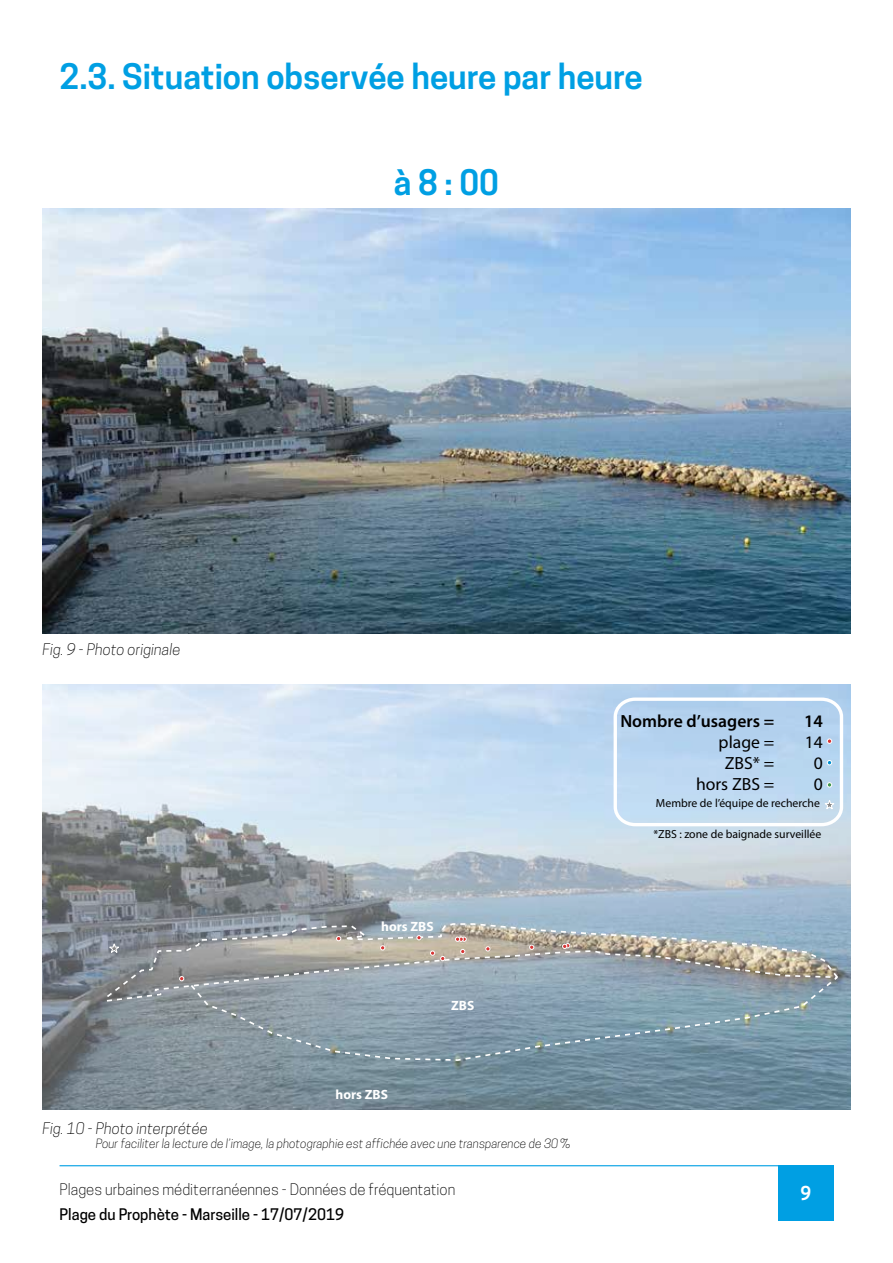
<style>
.page{position:relative;width:893px;height:1263px;background:#fff}
.page>*{position:absolute;margin:0;border:0;box-sizing:border-box;transform-origin:0 0}
.t1{font:600 33px "Cooper Hewitt";color:#009fe3}
.t2{font:600 18px "Cooper Hewitt";color:#fff}
.t3{font:17.7px/21.1px "Myriad Pro";color:#000;text-align:right}
.t4{font:600 17.7px "Myriad Pro";color:#000}
.t5{font:300 15px "Cooper Hewitt";color:#000}
.t6{font:italic 300 15px "Cooper Hewitt";color:#000}
.t7{font:500 15px "Cooper Hewitt";color:#000}
.t8{font:700 13.5px "Myriad Pro";color:#fff}
.t9{font:italic 300 12px "Cooper Hewitt";color:#000}
.t10{font:11.7px "Myriad Pro";color:#000}
</style>
<div class="page">
<div style="left:778px;top:1165px;width:55px;height:55px;background:#009fe3"></div>
<hr style="left:60px;top:1165px;width:754px;height:1px;background:#009fe3">
<img style="left:43px;top:208px;width:807px;height:426px">
<img style="left:43px;top:685px;width:807px;height:425px">
<svg style="left:102px;top:949px;width:740px;height:113px;background:#8399a6"></svg>
<svg style="left:101px;top:922px;width:739px;height:80px;background:#9ca4a8"></svg>
<svg style="left:107px;top:943px;width:14px;height:12px"></svg>
<svg style="left:562px;top:943px;width:8px;height:6px"></svg>
<svg style="left:529px;top:945px;width:5px;height:5px"></svg>
<svg style="left:485px;top:946px;width:5px;height:5px"></svg>
<svg style="left:460px;top:949px;width:5px;height:5px"></svg>
<svg style="left:380px;top:945px;width:5px;height:5px"></svg>
<svg style="left:336px;top:936px;width:5px;height:5px"></svg>
<svg style="left:179px;top:976px;width:5px;height:5px"></svg>
<svg style="left:417px;top:935px;width:4px;height:5px"></svg>
<svg style="left:430px;top:951px;width:15px;height:10px"></svg>
<svg style="left:455px;top:937px;width:12px;height:5px"></svg>
<svg style="left:612px;top:696px;width:233px;height:132px;background:#bed8f0"></svg>
<h1 class="t1" style="left:60px;top:57px;width:585px">2.3. Situation observée heure par heure</h1>
<h1 class="t1" style="left:394px;top:163px;width:107px">à 8 : 00</h1>
<p class="t6" style="left:43px;top:640px;width:140px">Fig. 9 - Photo originale</p>
<p class="t8" style="left:381px;top:917px;width:54px">hors ZBS</p>
<p class="t8" style="left:451px;top:997px;width:25px">ZBS</p>
<p class="t8" style="left:335px;top:1086px;width:54px">hors ZBS</p>
<p class="t6" style="left:43px;top:1119px;width:167px">Fig. 10 - Photo interprétée</p>
<p class="t9" style="left:96px;top:1137px;width:476px">Pour faciliter la lecture de l’image, la photographie est affichée avec une transparence de 30%</p>
<p class="t5" style="left:60px;top:1180px;width:397px">Plages urbaines méditerranéennes - Données de fréquentation</p>
<p class="t7" style="left:60px;top:1206px;width:286px">Plage du Prophète - Marseille - 17/07/2019</p>
<h3 class="t4" style="left:620px;top:710px;width:155px">Nombre d’usagers =</h3>
<h3 class="t3" style="left:696px;top:731px;width:80px">plage =<br>ZBS* = hors ZBS =</h3>
<h3 class="t4" style="left:804px;top:710px;width:20px">14</h3>
<h3 class="t3" style="left:805px;top:731px;width:20px;text-align:center">14<br>0<br>0</h3>
<p class="t10" style="left:653px;top:827px;width:169px">*ZBS : zone de baignade surveillée</p>
<p class="t10" style="left:656px;top:796px;width:165px">Membre de l’équipe de recherche</p>
<h2 class="t2" style="left:800px;top:1182px;width:12px">9</h2>
</div>
